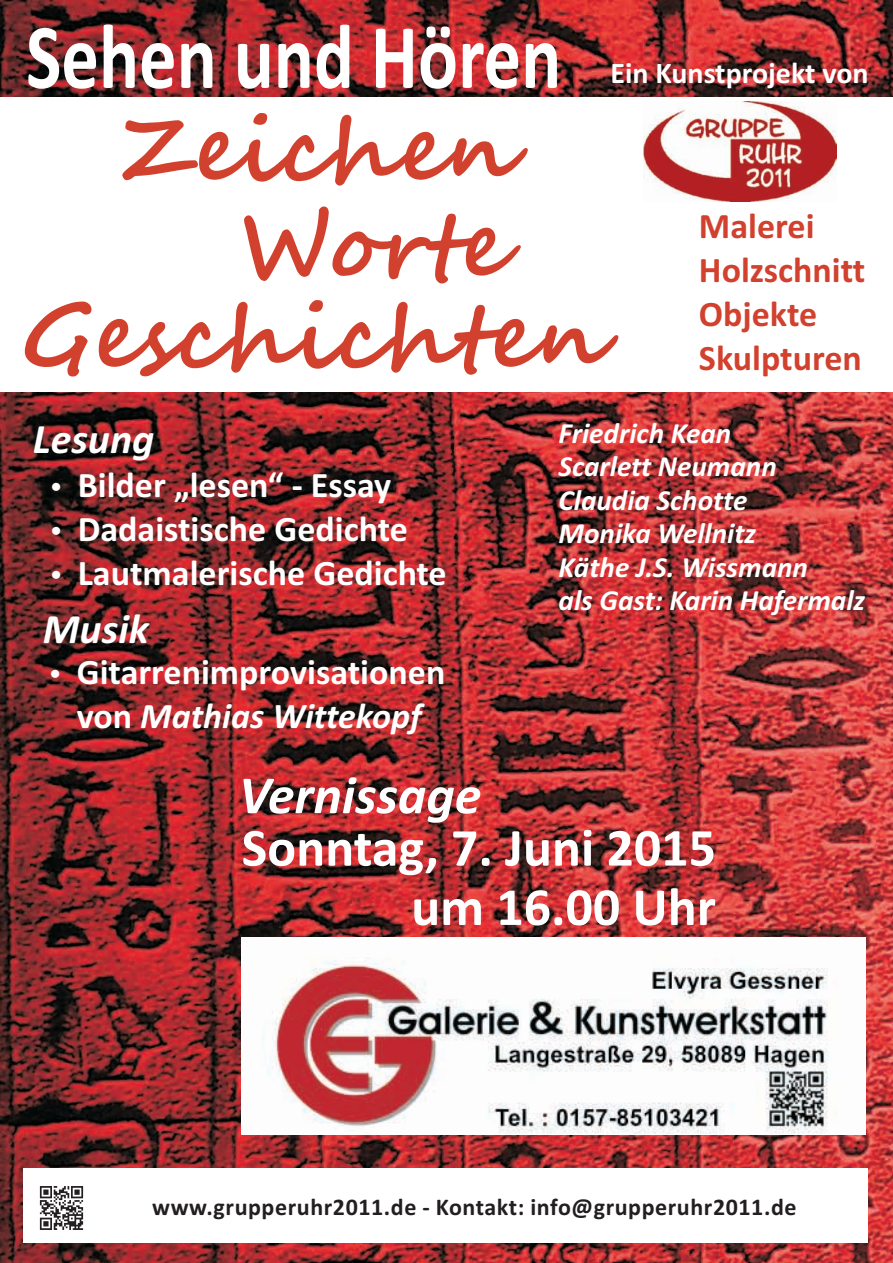
<style>
.page{position:relative;width:893px;height:1263px;background:#fff}
.page>*{position:absolute;margin:0;border:0;box-sizing:border-box;transform-origin:0 0}
.t1{font:700 93px "Calibri";color:#fff;scale:.8 1}
.t2{font:700 88.95px/95.8px "Segoe Script";color:#d1412d;text-align:right}
.t3{font:700 54px/59.2px "Calibri";color:#fff;text-align:right}
.t4{font:italic 700 54px "Calibri";color:#fff}
.t5{font:italic 700 42px "Calibri";color:#fff}
.t6{font:700 36px/44px "Calibri";color:#fff}
.t7{font:700 36px/44px "Calibri";color:#d1412d}
.t8{font:700 30px "Calibri";color:#fff}
.t9{font:italic 700 29.25px/33.6px "Calibri";color:#fff}
.t10{font:700 24px "Calibri";letter-spacing:.025em;color:#231f20}
.s1{font-style:italic}
</style>
<div class="page">
<img style="left:0;top:0;width:893px;height:1263px">
<div style="left:0;top:98px;width:893px;height:294px;background:#fff"></div>
<div style="left:23px;top:1168px;width:845px;height:74px;background:#fff"></div>
<img style="left:39px;top:1186px;width:45px;height:44px">
<img style="left:242px;top:938px;width:624px;height:196px">
<img style="left:643px;top:102px;width:193px;height:99px">
<svg style="left:52px;top:527px;width:8px;height:8px"></svg>
<svg style="left:52px;top:483px;width:8px;height:8px"></svg>
<svg style="left:52px;top:571px;width:8px;height:8px"></svg>
<svg style="left:51px;top:670px;width:8px;height:8px"></svg>
<h1 class="t1" style="left:26px;top:18px;width:670px">Sehen und Hören</h1>
<p class="t8" style="left:610px;top:60px;width:260px">Ein Kunstprojekt von</p>
<h2 class="t2" style="left:117px;top:111px;width:397px">Zeichen<br>Worte</h2>
<h2 class="t2" style="left:21px;top:298px;width:584px">Geschichten</h2>
<p class="t7" style="left:699px;top:207px;width:168px">Malerei<br>Holzschnitt<br>Objekte<br>Skulpturen</p>
<p class="t5" style="left:33px;top:421px;width:123px">Lesung</p>
<p class="t6" style="left:78px;top:466px;width:370px">Bilder „lesen“ - Essay<br>Dadaistische Gedichte<br>Lautmalerische Gedichte</p>
<p class="t5" style="left:43px;top:612px;width:107px">Musik</p>
<p class="t6" style="left:77px;top:653px;width:370px">Gitarrenimprovisationen von <span class="s1">Mathias Wittekopf</span></p>
<p class="t9" style="left:559px;top:418px;width:308px">Friedrich Kean<br>Scarlett Neumann<br>Claudia Schotte<br>Monika Wellnitz<br>Käthe J.S. Wissmann<br>als Gast: Karin Hafermalz</p>
<h3 class="t4" style="left:239px;top:773px;width:244px">Vernissage</h3>
<h3 class="t3" style="left:242px;top:822px;width:476px">Sonntag, 7. Juni 2015 um 16.00 Uhr</h3>
<p class="t10" style="left:152px;top:1197px;width:646px">www.grupperuhr2011.de - Kontakt: info@grupperuhr2011.de</p>
</div>
